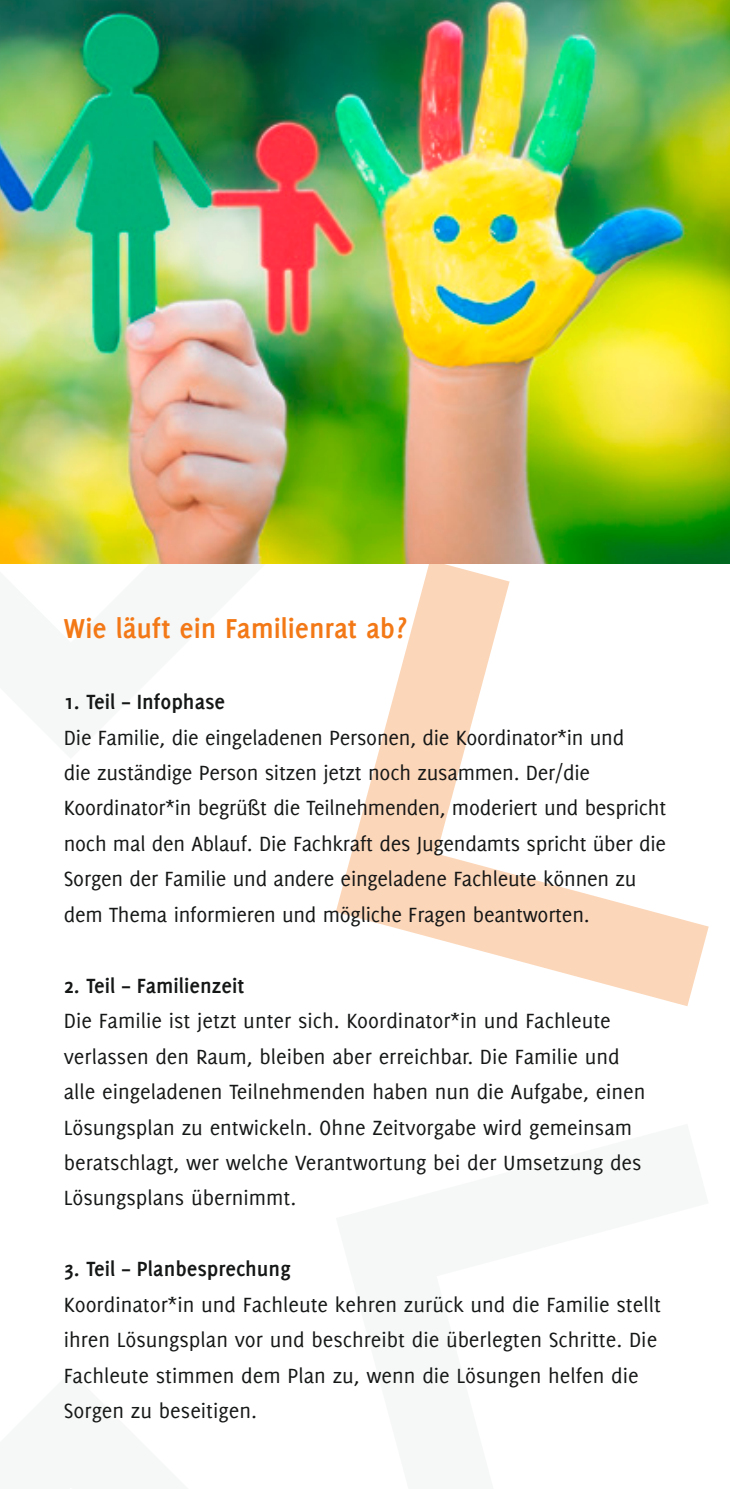
<style>
.page{position:relative;width:730px;height:1489px;background:#fff}
.page>*{position:absolute;margin:0;border:0;box-sizing:border-box;transform-origin:0 0}
.t1{font:700 30px "Delicious";letter-spacing:-.005em;color:#f37816}
.t2{font:22.5px/35.5px "Delicious";color:#151616}
.t3{font:700 22.5px "Delicious";color:#151616}
</style>
<div class="page">
<svg style="left:336px;top:563px;width:373px;height:443px"></svg>
<img style="left:0;top:0;width:730px;height:563px">
<h1 class="t1" style="left:64px;top:611px;width:344px">Wie läuft ein Familienrat ab?</h1>
<p class="t3" style="left:64px;top:688px;width:163px">1. Teil – Infophase</p>
<p class="t2" style="left:64px;top:719px;width:604px">Die Familie, die eingeladenen Personen, die Koordinator*in und<br>die zuständige Person sitzen jetzt noch zusammen. Der/die Koordinator*in begrüßt die Teilnehmenden, moderiert und bespricht noch mal den Ablauf. Die Fachkraft des Jugendamts spricht über die Sorgen der Familie und andere eingeladene Fachleute können zu dem Thema informieren und mögliche Fragen beantworten.</p>
<p class="t3" style="left:64px;top:972px;width:182px">2. Teil – Familienzeit</p>
<p class="t2" style="left:64px;top:1002px;width:583px">Die Familie ist jetzt unter sich. Koordinator*in und Fachleute verlassen den Raum, bleiben aber erreichbar. Die Familie und alle eingeladenen Teilnehmenden haben nun die Aufgabe, einen Lösungsplan zu entwickeln. Ohne Zeitvorgabe wird gemeinsam beratschlagt, wer welche Verantwortung bei der Umsetzung des Lösungsplans übernimmt.</p>
<p class="t3" style="left:64px;top:1255px;width:228px">3. Teil – Planbesprechung</p>
<p class="t2" style="left:64px;top:1286px;width:599px">Koordinator*in und Fachleute kehren zurück und die Familie stellt ihren Lösungsplan vor und beschreibt die überlegten Schritte. Die Fachleute stimmen dem Plan zu, wenn die Lösungen helfen die Sorgen zu beseitigen.</p>
</div>
